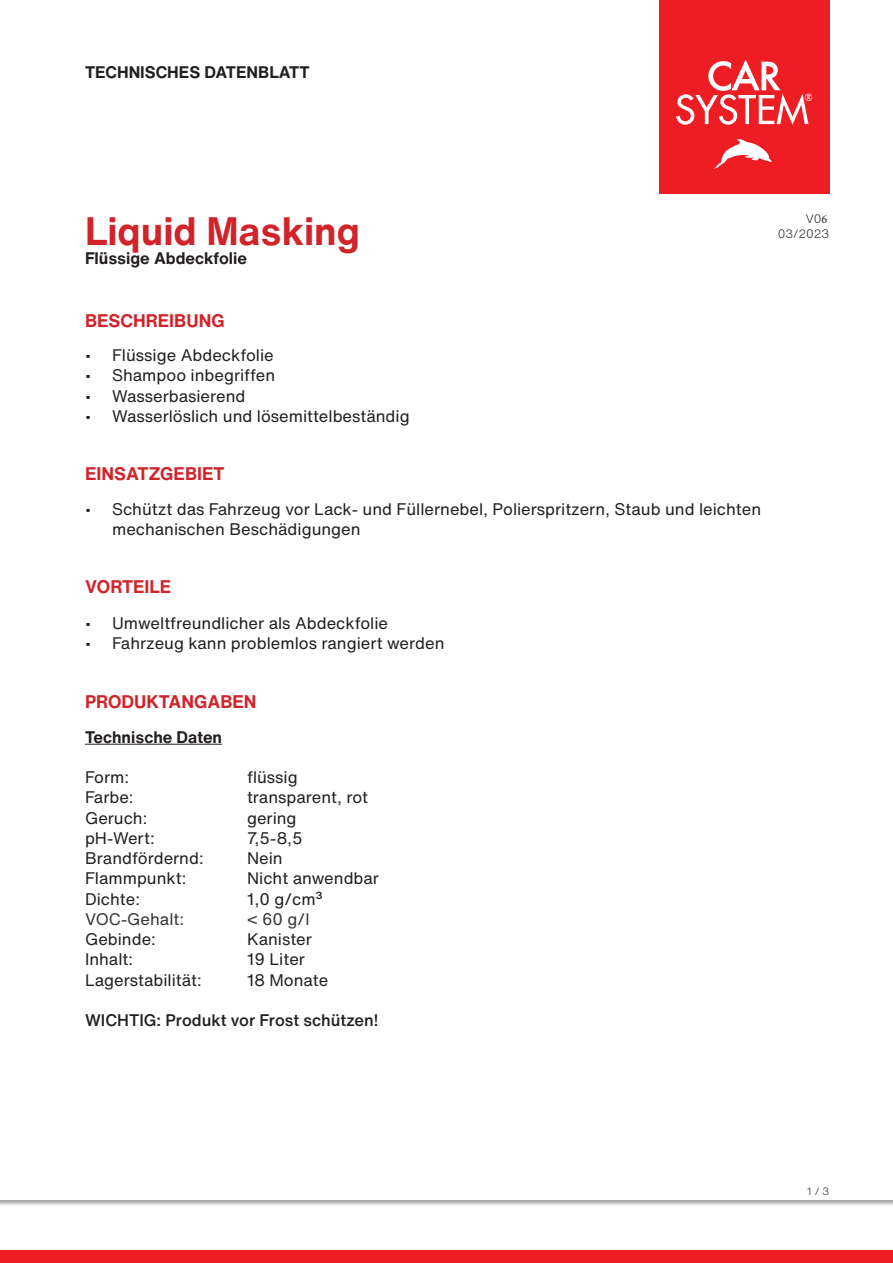
<style>
.page{position:relative;width:893px;height:1263px;background:#fff}
.page>*{position:absolute;margin:0;border:0;box-sizing:border-box;transform-origin:0 0}
.t1{font:700 39px "Helvetica Now Text";color:#d1232a}
.t2{font:700 18px "Helvetica Now Text";color:#d1232a}
.t3{font:16.5px/20.2px "Helvetica Now Text";color:#231f20}
.t4{font:700 16.5px "Helvetica Now Text";color:#231f20}
.t5{font:500 16.5px "Helvetica Now Text";color:#231f20}
.t6{font:16.5px "Helvetica Now Text";color:#353639}
.t7{font:300 12px "Helvetica Now Text";color:#231f20}
.t8{font:300 10.5px "Helvetica Now Text";color:#231f20}
.s1{font-family:"Minion Pro";font-weight:400}
</style>
<div class="page">
<div style="left:0;top:1198px;width:893px;height:65px;background:#231f20;opacity:.4"></div>
<div style="left:0;top:1250px;width:893px;height:13px;background:#ee1d23"></div>
<div style="left:659px;top:0;width:170px;height:193px;background:#ee1d23"></div>
<svg style="left:676px;top:60px;width:136px;height:65px"></svg>
<svg style="left:713px;top:139px;width:58px;height:30px"></svg>
<hr style="left:85px;top:744px;width:137px;height:1px;background:#231f20">
<p class="t4" style="left:85px;top:60px;width:226px">TECHNISCHES DATENBLATT</p>
<p class="t1" style="left:85px;top:201px;width:276px">Liquid Masking</p>
<p class="t4" style="left:85px;top:246px;width:164px">Flüssige Abdeckfolie</p>
<p class="t2" style="left:85px;top:307px;width:141px">BESCHREIBUNG</p>
<p class="t3" style="left:85px;top:345px;width:190px">• Flüssige Abdeckfolie</p>
<p class="t3" style="left:85px;top:365px;width:192px">• Shampoo inbegriffen</p>
<p class="t3" style="left:85px;top:385px;width:162px">• Wasserbasierend</p>
<p class="t3" style="left:85px;top:405px;width:326px">• Wasserlöslich und lösemittelbeständig</p>
<p class="t2" style="left:85px;top:460px;width:141px">EINSATZGEBIET</p>
<p class="t3" style="left:112px;top:498px;width:651px;text-indent:-27px">• Schützt das Fahrzeug vor Lack- und Füllernebel, Polierspritzern, Staub und leichten mechanischen Beschädigungen</p>
<p class="t2" style="left:85px;top:573px;width:88px">VORTEILE</p>
<p class="t3" style="left:85px;top:613px;width:305px">• Umweltfreundlicher als Abdeckfolie</p>
<p class="t3" style="left:85px;top:633px;width:361px">• Fahrzeug kann problemlos rangiert werden</p>
<p class="t2" style="left:85px;top:688px;width:173px">PRODUKTANGABEN</p>
<p class="t4" style="left:85px;top:724px;width:139px">Technische Daten</p>
<p class="t3" style="left:85px;top:767px;width:46px">Form:</p>
<p class="t3" style="left:247px;top:767px;width:52px">flüssig</p>
<p class="t3" style="left:85px;top:787px;width:50px">Farbe:</p>
<p class="t3" style="left:247px;top:787px;width:122px">transparent, rot</p>
<p class="t3" style="left:85px;top:807px;width:64px">Geruch:</p>
<p class="t3" style="left:247px;top:807px;width:51px">gering</p>
<p class="t3" style="left:85px;top:827px;width:71px">pH-Wert:</p>
<p class="t3" style="left:247px;top:827px;width:57px">7,5-8,5</p>
<p class="t3" style="left:85px;top:848px;width:120px">Brandfördernd:</p>
<p class="t3" style="left:247px;top:848px;width:37px">Nein</p>
<p class="t3" style="left:85px;top:868px;width:103px">Flammpunkt:</p>
<p class="t3" style="left:247px;top:868px;width:133px">Nicht anwendbar</p>
<p class="t3" style="left:85px;top:888px;width:57px">Dichte:</p>
<p class="t3" style="left:247px;top:888px;width:77px">1,0 g/cm³</p>
<p class="t6" style="left:85px;top:906px;width:101px">VOC-Gehalt:</p>
<p class="t6" style="left:247px;top:906px;width:64px">&lt; 60 g/l</p>
<p class="t3" style="left:85px;top:929px;width:72px">Gebinde:</p>
<p class="t3" style="left:247px;top:929px;width:66px">Kanister</p>
<p class="t3" style="left:85px;top:949px;width:50px">Inhalt:</p>
<p class="t3" style="left:247px;top:949px;width:59px">19 Liter</p>
<p class="t3" style="left:85px;top:969px;width:118px">Lagerstabilität:</p>
<p class="t3" style="left:247px;top:969px;width:83px">18 Monate</p>
<p class="t5" style="left:85px;top:1008px;width:295px">WICHTIG: Produkt vor Frost schützen!</p>
<p class="t7" style="left:806px;top:210px;width:23px">V0<span class="s1">6</span></p>
<p class="t7" style="left:778px;top:224px;width:53px">03/2023</p>
<p class="t8" style="left:807px;top:1183px;width:24px">1 / 3</p>
</div>
